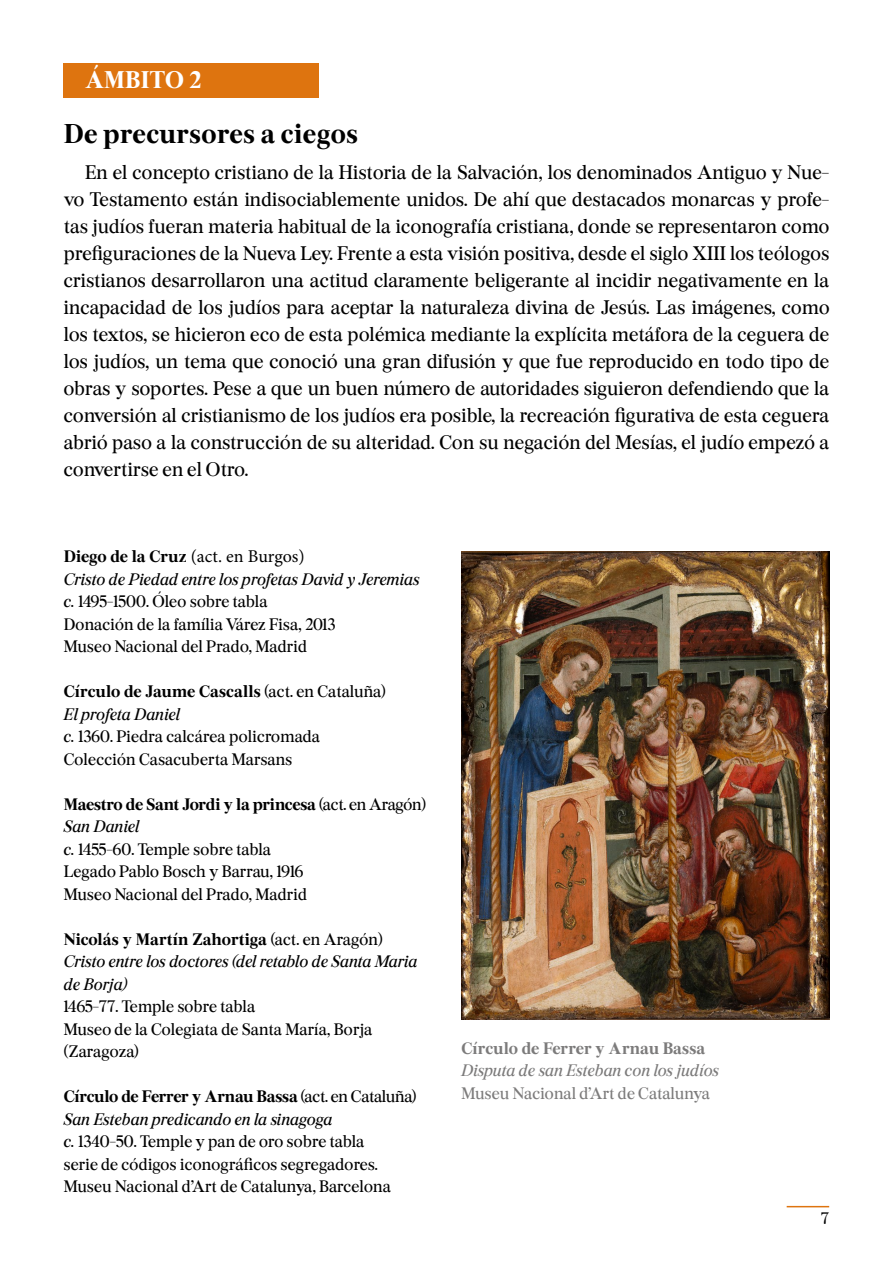
<style>
.page{position:relative;width:893px;height:1263px;background:#fff}
.page>*{position:absolute;margin:0;border:0;box-sizing:border-box;transform-origin:0 0}
.Subtitolar_1{font:700 27px "Burgess Pro";letter-spacing:.015em;color:#000}
.Titolar_2{font:700 24px "Burgess Pro";letter-spacing:.005em;color:#fff}
.Texte{font:19.5px/27px "Burgess Pro";letter-spacing:.01em;color:#000;text-align:justify}
.t1{font:18px "Minion Pro";color:#000}
.Texte_3{font:16.5px/22.5px "Burgess Pro";letter-spacing:.005em;color:#000}
.Texte_3-2{font:700 16.5px "Burgess Pro";letter-spacing:-.01em;color:#000}
.Texte_3-3{font:italic 16.5px/22.5px "Burgess Pro";letter-spacing:.025em;color:#000}
.Texte_3-4{font:italic 16.5px "Burgess Pro";letter-spacing:.02em;color:#7c7b7b}
.Texte_3-5{font:16.5px "Burgess Pro";letter-spacing:.005em;color:#7c7b7b}
.Texte_3-6{font:700 16.5px "Burgess Pro";color:#7c7b7b}
.s1{font-family:"Burgess Pro";font-weight:700;font-size:16.5px}
.s2{font-style:italic}
.s3{font-weight:400}
</style>
<div class="page">
<hr style="left:787px;top:1206px;width:42px;height:1px;background:#de740f">
<img style="left:461px;top:552px;width:368px;height:467px">
<div style="left:64px;top:64px;width:255px;height:34px;background:#de740f"></div>
<p class="Titolar_2" style="left:85px;top:64px;width:118px">ÁMBITO 2</p>
<p class="Subtitolar_1" style="left:64px;top:117px;width:296px">De precursores a ciegos</p>
<p class="Texte" style="left:64px;top:159px;width:767px;text-indent:21px">En el concepto cristiano de la Historia de la Salvación, los denominados Antiguo y Nue&shy;vo Testamento están indisociablemente unidos. De ahí que destacados monarcas y profe&shy;tas judíos fueran materia habitual de la iconografía cristiana, donde se representaron como prefiguraciones de la Nueva Ley. Frente a esta visión positiva, desde el siglo XIII los teólogos cristianos desarrollaron una actitud claramente beligerante al incidir negativamente en la incapacidad de los judíos para aceptar la naturaleza divina de Jesús. Las imágenes, como los textos, se hicieron eco de esta polémica mediante la explícita metáfora de la ceguera de los judíos, un tema que conoció una gran difusión y que fue reproducido en todo tipo de obras y soportes. Pese a que un buen número de autoridades siguieron defendiendo que la conversión al cristianismo de los judíos era posible, la recreación figurativa de esta ceguera abrió paso a la construcción de su alteridad. Con su negación del Mesías, el judío empezó a convertirse en el Otro.</p>
<p class="t1" style="left:64px;top:544px;width:242px"><span class="s1">Diego de la Cruz</span> (act. en Burgos)</p>
<p class="Texte_3-3" style="left:64px;top:568px;width:357px">Cristo de Piedad entre los profetas David y Jeremias</p>
<p class="Texte_3" style="left:64px;top:591px;width:205px"><span class="s2">c.</span> 1495-1500. Óleo sobre tabla</p>
<p class="Texte_3" style="left:64px;top:613px;width:273px">Donación de la família Várez Fisa, 2013</p>
<p class="Texte_3" style="left:64px;top:636px;width:245px">Museo Nacional del Prado, Madrid</p>
<p class="Texte_3-2" style="left:64px;top:681px;width:323px">Círculo de Jaume Cascalls <span class="s3">(act. en Cataluña)</span></p>
<p class="Texte_3-3" style="left:64px;top:703px;width:117px">El profeta Daniel</p>
<p class="Texte_3" style="left:64px;top:726px;width:258px"><span class="s2">c.</span> 1360. Piedra calcárea policromada</p>
<p class="Texte_3" style="left:64px;top:748px;width:230px">Colección Casacuberta Marsans</p>
<p class="Texte_3-2" style="left:64px;top:793px;width:364px">Maestro de Sant Jordi y la princesa <span class="s3">(act. en Aragón)</span></p>
<p class="Texte_3-3" style="left:64px;top:815px;width:77px">San Daniel</p>
<p class="Texte_3" style="left:64px;top:838px;width:209px"><span class="s2">c.</span> 1455-60. Temple sobre tabla</p>
<p class="Texte_3" style="left:64px;top:861px;width:241px">Legado Pablo Bosch y Barrau, 1916</p>
<p class="Texte_3" style="left:64px;top:883px;width:245px">Museo Nacional del Prado, Madrid</p>
<p class="Texte_3-2" style="left:64px;top:928px;width:320px">Nicolás y Martín Zahortiga <span class="s3">(act. en Aragón)</span></p>
<p class="Texte_3-3" style="left:64px;top:950px;width:355px">Cristo entre los doctores (del retablo de Santa Maria de Borja)</p>
<p class="Texte_3" style="left:64px;top:996px;width:193px">1465-77. Temple sobre tabla</p>
<p class="Texte_3" style="left:64px;top:1018px;width:310px">Museo de la Colegiata de Santa María, Borja (Zaragoza)</p>
<p class="Texte_3-2" style="left:64px;top:1086px;width:354px">Círculo de Ferrer y Arnau Bassa <span class="s3">(act. en Cataluña)</span></p>
<p class="Texte_3-3" style="left:64px;top:1108px;width:270px">San Esteban predicando en la sinagoga</p>
<p class="Texte_3" style="left:64px;top:1131px;width:302px"><span class="s2">c.</span> 1340-50. Temple y pan de oro sobre tabla</p>
<p class="Texte_3" style="left:64px;top:1153px;width:316px">serie de códigos iconográficos segregadores.</p>
<p class="Texte_3" style="left:64px;top:1176px;width:329px">Museu Nacional d’Art de Catalunya, Barcelona</p>
<p class="Texte_3-6" style="left:461px;top:1038px;width:245px">Círculo de Ferrer y Arnau Bassa</p>
<p class="Texte_3-4" style="left:461px;top:1060px;width:259px">Disputa de san Esteban con los judíos</p>
<p class="Texte_3-5" style="left:461px;top:1083px;width:250px">Museu Nacional d’Art de Catalunya</p>
<p class="Texte_3" style="left:821px;top:1207px;width:10px">7</p>
</div>
